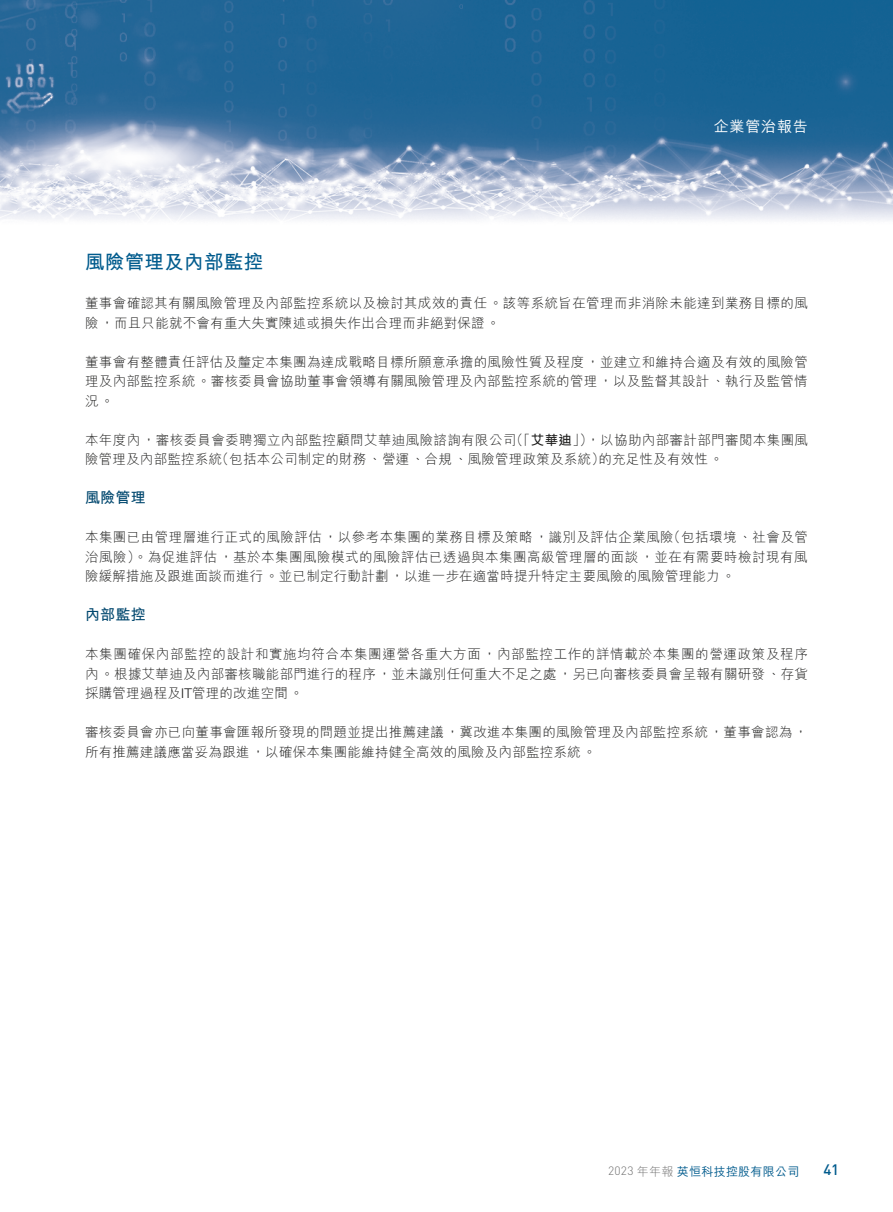
<style>
.page{position:relative;width:893px;height:1212px;background:#fff}
.page>*{position:absolute;margin:0;border:0;box-sizing:border-box;transform-origin:0 0}
.t1{font:700 19.5px "M Hei HK";letter-spacing:.015em;color:#005b8d}
.t2{font:700 15px "M Hei HK";letter-spacing:.015em;color:#00476e}
.t3{font:500 15px "M Hei HK";letter-spacing:.055em;color:#fff}
.t4{font:500 15px "DIN Pro";color:#005b8d}
.t5{font:300 13.5px/19.5px "M Hei HK";letter-spacing:.025em;color:#1c1c1b}
.t6{font:500 12px "M Hei HK";letter-spacing:.025em;color:#005b8d}
.s1{font-weight:700}
.s2{font-family:"Helvetica Neue LT Std"}
.s3{font-family:"DIN Pro";font-weight:300;color:#6f6f6f}
.s4{font-weight:300;color:#6f6f6f}
</style>
<div class="page">
<img style="left:0;top:0;width:893px;height:220px">
<p class="t3" style="left:714px;top:116px;width:96px">企業管治報告</p>
<h1 class="t1" style="left:85px;top:248px;width:180px">風險管理及內部監控</h1>
<p class="t5" style="left:85px;top:293px;width:724px">董事會確認其有關風險管理及內部監控系統以及檢討其成效的責任。該等系統旨在管理而非消除未能達到業務目標的風險，而且只能就不會有重大失實陳述或損失作出合理而非絕對保證。</p>
<p class="t5" style="left:85px;top:351px;width:724px;text-align:justify">董事會有整體責任評估及釐定本集團為達成戰略目標所願意承擔的風險性質及程度，並建立和維持合適及有效的風險管理及內部監控系統。審核委員會協助董事會領導有關風險管理及內部監控系統的管理，以及監督其設計、執行及監管情況。</p>
<p class="t5" style="left:85px;top:429px;width:724px">本年度內，審核委員會委聘獨立內部監控顧問艾華迪風險諮詢有限公司（「<span class="s1">艾華迪</span>」），以協助內部審計部門審閱本集團風險管理及內部監控系統（包括本公司制定的財務、營運、合規、風險管理政策及系統）的充足性及有效性。</p>
<p class="t2" style="left:85px;top:487px;width:62px">風險管理</p>
<p class="t5" style="left:85px;top:527px;width:724px;text-align:justify">本集團已由管理層進行正式的風險評估，以參考本集團的業務目標及策略，識別及評估企業風險（包括環境、社會及管治風險）。為促進評估，基於本集團風險模式的風險評估已透過與本集團高級管理層的面談，並在有需要時檢討現有風險緩解措施及跟進面談而進行。並已制定行動計劃，以進一步在適當時提升特定主要風險的風險管理能力。</p>
<p class="t2" style="left:85px;top:604px;width:62px">內部監控</p>
<p class="t5" style="left:85px;top:644px;width:724px;text-align:justify">本集團確保內部監控的設計和實施均符合本集團運營各重大方面，內部監控工作的詳情載於本集團的營運政策及程序內。根據艾華迪及內部審核職能部門進行的程序，並未識別任何重大不足之處，另已向審核委員會呈報有關研發、存貨採購管理過程及<span class="s2">IT</span>管理的改進空間。</p>
<p class="t5" style="left:85px;top:722px;width:724px">審核委員會亦已向董事會匯報所發現的問題並提出推薦建議，冀改進本集團的風險管理及內部監控系統，董事會認為，所有推薦建議應當妥為跟進，以確保本集團能維持健全高效的風險及內部監控系統。</p>
<p class="t6" style="left:608px;top:1163px;width:193px"><span class="s3">2023</span> <span class="s4">年年報</span>英恒科技控股有限公司</p>
<p class="t4" style="left:823px;top:1157px;width:17px">41</p>
</div>
